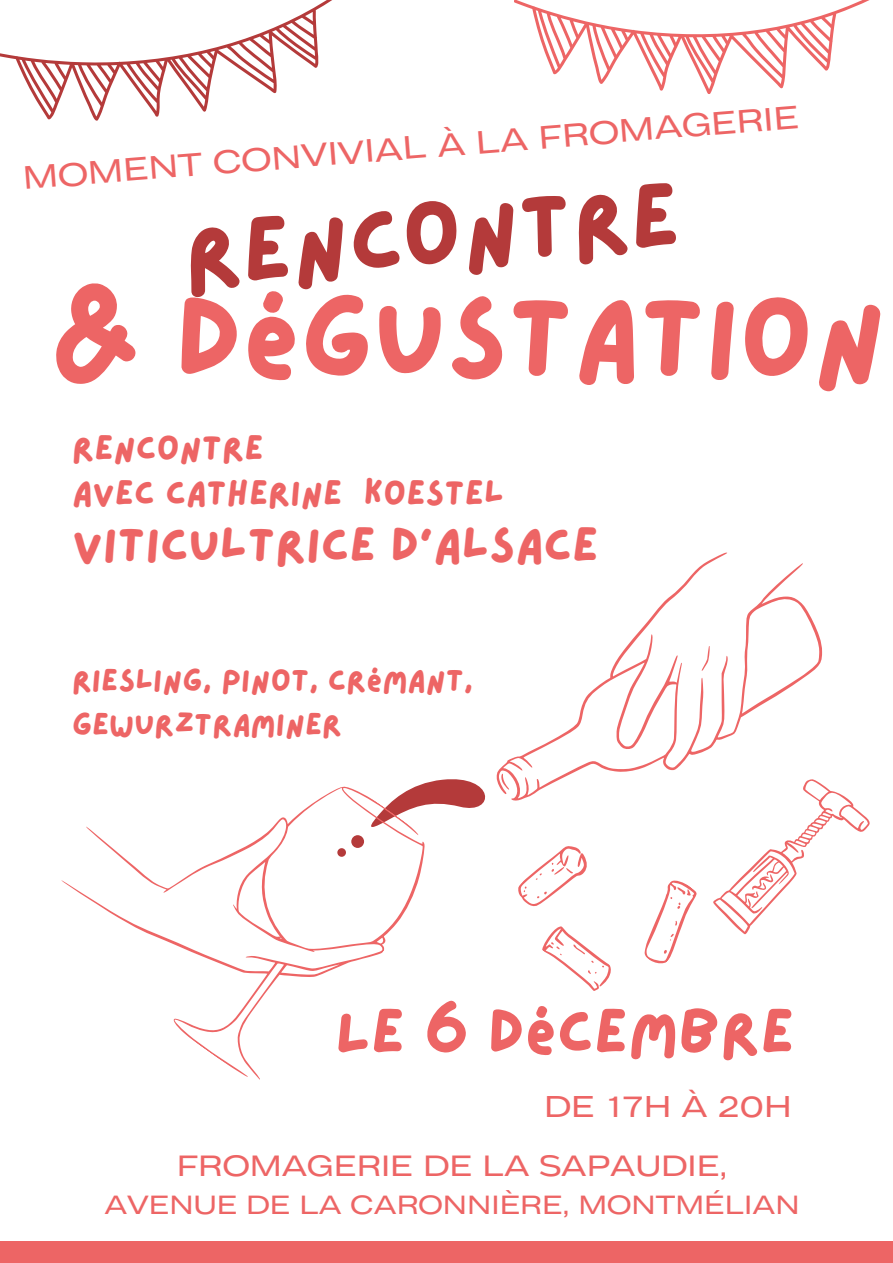
<style>
.page{position:relative;width:893px;height:1263px;background:#fff}
.page>*{position:absolute;margin:0;border:0;box-sizing:border-box;transform-origin:0 0}
.t1{font:114.15px "Lazydog";color:#ed6565}
.t2{font:91.35px "Lazydog";color:#b43a3a}
.t3{font:63px "Lazydog";color:#ed6565}
.t4{font:48.75px "Lazydog";color:#ed6565}
.t5{font:35.25px "Lazydog";color:#ed6565}
.t6{font:32.25px "Body Text Large";color:#ed6565}
.t7{font:31.5px "Lazydog";color:#ed6565}
.t8{font:30px "Body Text Large";color:#ed6565}
.t9{font:29.25px "Body Text Large";color:#ed6565}
.t10{font:26.25px "Body Text Large";color:#ed6565}
</style>
<div class="page">
<div style="left:0;top:1241px;width:893px;height:22px;background:#ed6565"></div>
<svg style="left:497px;top:553px;width:325px;height:220px"></svg>
<svg style="left:644px;top:779px;width:225px;height:185px"></svg>
<svg style="left:452px;top:773px;width:159px;height:218px"></svg>
<svg style="left:61px;top:779px;width:391px;height:301px"></svg>
<svg style="left:514px;top:0;width:356px;height:94px"></svg>
<svg style="left:0;top:0;width:332px;height:121px"></svg>
<div style="left:319px;top:994px;width:491px;height:82px;background:#fff;border-radius:17px"></div>
<p class="t6" style="left:22px;top:163px;width:779px;rotate:-5deg">MOMENT CONVIVIAL À LA FROMAGERIE</p>
<h5 class="t2" style="left:180px;top:214px;width:498px;rotate:-5deg">RENCONTRE</h5>
<h2 class="t1" style="left:51px;top:283px;width:837px">&amp; DÉGUSTATION</h2>
<p class="t5" style="left:72px;top:431px;width:193px">RENCONTRE</p>
<p class="t5" style="left:72px;top:476px;width:433px">AVEC CATHERINE KOESTEL</p>
<h6 class="t4" style="left:72px;top:521px;width:528px">VITICULTRICE D’ALSACE</h6>
<h6 class="t7" style="left:72px;top:665px;width:402px">RIESLING, PINOT, CRÉMANT,</h6>
<h4 class="t7" style="left:72px;top:709px;width:271px">GEWURZTRAMINER</h4>
<p class="t3" style="left:335px;top:1001px;width:461px">LE 6 DÉCEMBRE</p>
<h1 class="t8" style="left:544px;top:1089px;width:249px">DE 17H À 20H</h1>
<p class="t9" style="left:177px;top:1149px;width:552px">FROMAGERIE DE LA SAPAUDIE,</p>
<p class="t10" style="left:104px;top:1190px;width:696px">AVENUE DE LA CARONNIÈRE, MONTMÉLIAN</p>
</div>
